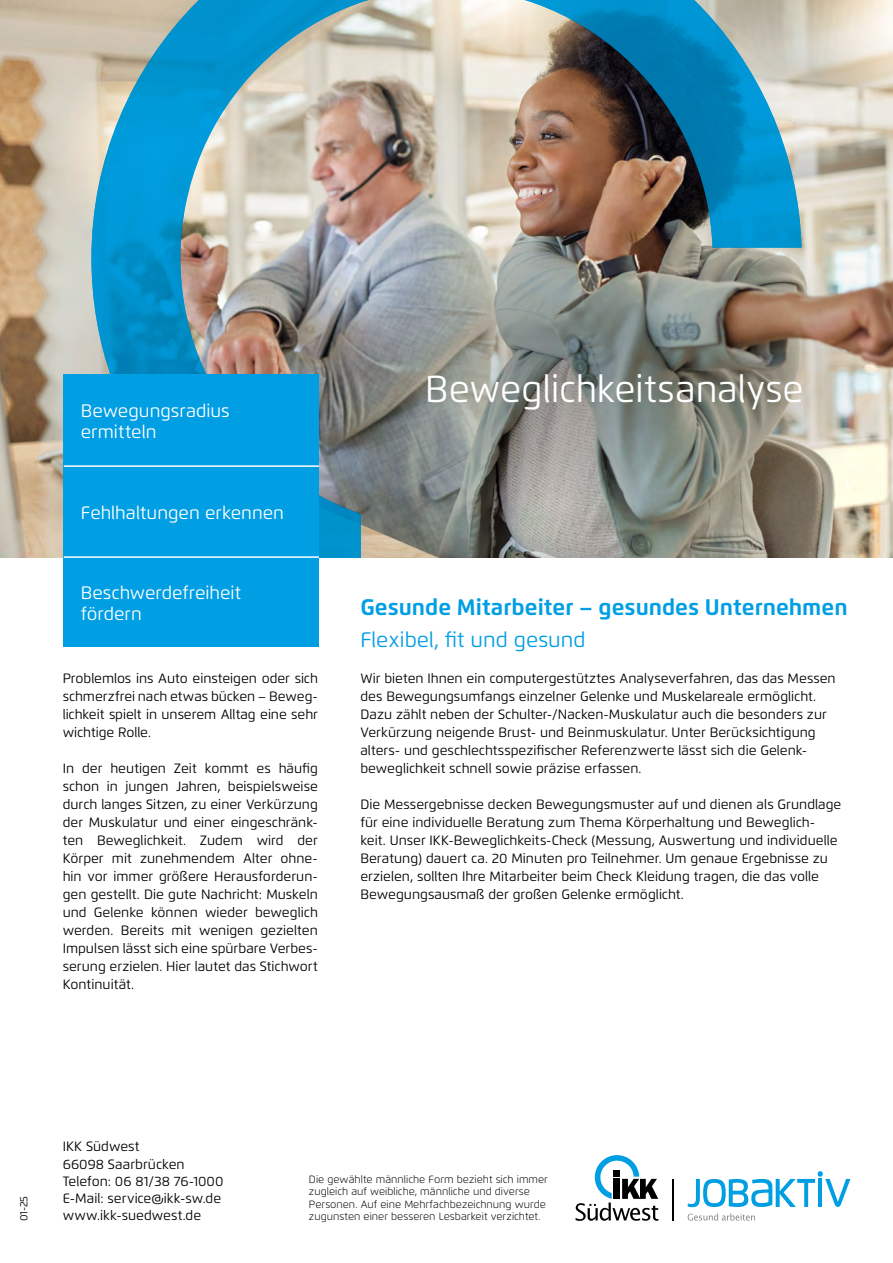
<style>
.page{position:relative;width:893px;height:1263px;background:#fff}
.page>*{position:absolute;margin:0;border:0;box-sizing:border-box;transform-origin:0 0}
.t1{font:37.5px "Flexo";letter-spacing:.005em;color:#fff}
.t2{font:700 22.5px "Flexo";color:#009ee3}
.t3{font:21px "Flexo";color:#009ee3}
.t4{font:18px/21px "Flexo";color:#fff}
.t5{font:13.5px/18px "Flexo";color:#000;text-align:justify}
.t6{font:300 10.5px/12.6px "Flexo";color:#000}
.t7{font:10.5px "Flexo";color:#000}
</style>
<div class="page">
<img style="left:0;top:0;width:893px;height:557px">
<img style="left:91px;top:0;width:710px;height:557px">
<svg style="left:418px;top:231px;width:274px;height:273px;background:#8f928c"></svg>
<img style="left:601px;top:235px;width:274px;height:273px;border-radius:50%">
<svg style="left:688px;top:1213px;width:67px;height:7px"></svg>
<svg style="left:576px;top:1155px;width:82px;height:66px"></svg>
<hr style="left:672px;top:1179px;width:1px;height:41px;background:#000">
<svg style="left:688px;top:1171px;width:162px;height:36px"></svg>
<div style="left:64px;top:374px;width:255px;height:273px;background:#009ee3"></div>
<hr style="left:64px;top:556px;width:255px;height:2px;background:#fff">
<hr style="left:64px;top:465px;width:255px;height:2px;background:#fff">
<p class="t4" style="left:81px;top:400px;width:150px">Bewegungsradius ermitteln</p>
<p class="t4" style="left:81px;top:502px;width:205px">Fehlhaltungen erkennen</p>
<p class="t4" style="left:81px;top:582px;width:162px">Beschwerdefreiheit fördern</p>
<p class="t5" style="left:63px;top:669px;width:257px">Problemlos ins Auto einsteigen oder sich schmerzfrei nach etwas bücken – Beweg&shy;lichkeit spielt in unserem Alltag eine sehr wichtige Rolle.</p>
<p class="t5" style="left:63px;top:759px;width:257px">In der heutigen Zeit kommt es häufig schon in jungen Jahren, beispielsweise durch langes Sitzen, zu einer Verkürzung der Muskulatur und einer eingeschränk&shy;ten Beweglichkeit. Zudem wird der Körper mit zunehmendem Alter ohne&shy;hin vor immer größere Herausforderun&shy;gen gestellt. Die gute Nachricht: Muskeln und Gelenke können wieder beweglich werden. Bereits mit wenigen gezielten Impulsen lässt sich eine spürbare Verbes&shy;serung erzielen. Hier lautet das Stichwort Kontinuität.</p>
<p class="t1" style="left:425px;top:366px;width:380px">Beweglichkeitsanalyse</p>
<p class="t2" style="left:360px;top:594px;width:489px">Gesunde Mitarbeiter – gesundes Unternehmen</p>
<p class="t3" style="left:360px;top:627px;width:227px">Flexibel, fit und gesund</p>
<p class="t5" style="left:360px;top:669px;width:477px;text-align:left">Wir bieten Ihnen ein computergestütztes Analyseverfahren, das das Messen des Bewegungsumfangs einzelner Gelenke und Muskelareale ermöglicht.<br>Dazu zählt neben der Schulter-/Nacken-Muskulatur auch die besonders zur Verkürzung neigende Brust- und Beinmuskulatur. Unter Berücksichtigung alters- und geschlechtsspezifischer Referenzwerte lässt sich die Gelenk&shy;beweglichkeit schnell sowie präzise erfassen.</p>
<p class="t5" style="left:360px;top:795px;width:482px;text-align:left">Die Messergebnisse decken Bewegungsmuster auf und dienen als Grundlage für eine individuelle Beratung zum Thema Körperhaltung und Beweglich&shy;keit. Unser IKK-Beweglichkeits-Check (Messung, Auswertung und individuelle Beratung) dauert ca. 20 Minuten pro Teilnehmer. Um genaue Ergebnisse zu erzielen, sollten Ihre Mitarbeiter beim Check Kleidung tragen, die das volle Bewegungsausmaß der großen Gelenke ermöglicht.</p>
<p class="t7" style="left:17px;top:1221px;width:27px;rotate:-90deg">01-25</p>
<p class="t5" style="left:63px;top:1138px;width:78px">IKK Südwest</p>
<p class="t5" style="left:63px;top:1155px;width:123px">66098 Saarbrücken</p>
<p class="t5" style="left:63px;top:1172px;width:162px">Telefon: 06 81/38 76-1000</p>
<p class="t5" style="left:63px;top:1189px;width:160px">E-Mail: service@ikk-sw.de</p>
<p class="t5" style="left:63px;top:1207px;width:140px">www.ikk-suedwest.de</p>
<p class="t6" style="left:309px;top:1173px;width:241px">Die gewählte männliche Form bezieht sich immer zugleich auf weibliche, männliche und diverse Personen. Auf eine Mehrfachbezeichnung wurde zugunsten einer besseren Lesbarkeit verzichtet.</p>
</div>
